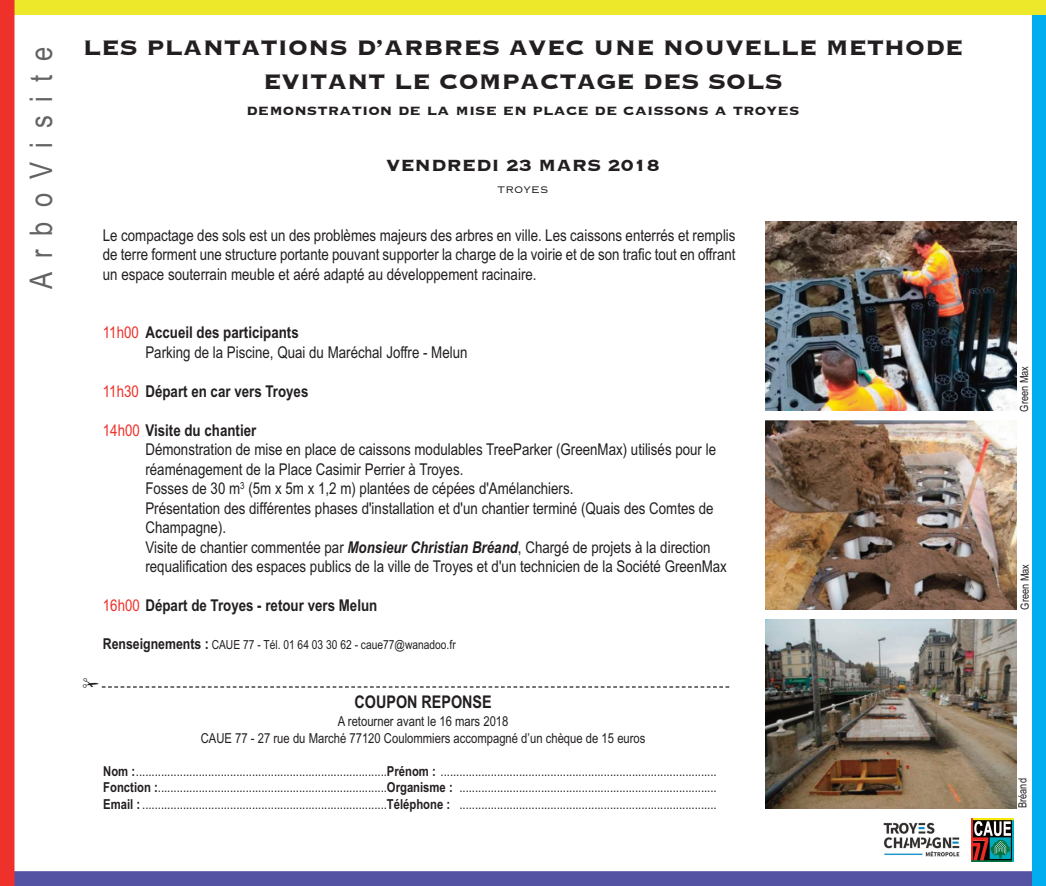
<style>
.page{position:relative;width:1046px;height:886px;background:#fff}
.page>*{position:absolute;margin:0;border:0;box-sizing:border-box;transform-origin:0 0}
.t1{font:31.25px "Arial Narrow";letter-spacing:.45em;color:#636366}
.t2{font:700 27.5px/33.5px "Copperplate";color:#231f20;text-align:center}
.t3{font:700 21.25px "Copperplate";color:#231f20}
.t4{font:700 18.75px "Copperplate";color:#231f20}
.t5{font:700 17.5px "Arial Narrow";color:#231f20}
.t6{font:16.25px/19.5px "Arial Narrow";color:#231f20}
.t7{font:700 16.25px "Arial Narrow";color:#231f20}
.t8{font:300 15px "Copperplate";color:#231f20}
.t9{font:13.75px/16.5px "Arial Narrow";color:#231f20;text-align:center}
.t10{font:12.5px "Arial Narrow";color:#231f20}
.t11{font:11.25px "Arial Narrow";color:#231f20}
.s1{color:#ee312b}
.s2{font-weight:700}
.s3{font-weight:400;color:#ee312b}
.s4{font-weight:700;font-style:italic}
.s5{font-weight:700;font-size:15px}
</style>
<div class="page">
<div style="left:0;top:871px;width:1045px;height:15px;background:#5452a2"></div>
<div style="left:1031px;top:1px;width:14px;height:885px;background:#00aeef"></div>
<div style="left:0;top:1px;width:1045px;height:14px;background:#ede92a"></div>
<div style="left:0;top:1px;width:14px;height:885px;background:#ee312b"></div>
<img style="left:971px;top:818px;width:42px;height:43px">
<img style="left:765px;top:421px;width:251px;height:188px">
<img style="left:765px;top:619px;width:251px;height:189px">
<img style="left:765px;top:221px;width:251px;height:189px">
<img style="left:883px;top:822px;width:77px;height:35px">
<svg style="left:101px;top:686px;width:628px;height:2px"></svg>
<h1 class="t1" style="left:18px;top:289px;width:244px;rotate:-90deg">ArboVisite</h1>
<h2 class="t2" style="left:83px;top:29px;width:882px">LES PLANTATIONS D’ARBRES AVEC UNE NOUVELLE METHODE<br>EVITANT LE COMPACTAGE DES SOLS</h2>
<p class="t4" style="left:246px;top:98px;width:554px">demonstration de la mise en place de caissons a troyes</p>
<h3 class="t3" style="left:386px;top:151px;width:275px">VENDREDI 23 MARS 2018</h3>
<p class="t8" style="left:497px;top:179px;width:52px">troyes</p>
<p class="t6" style="left:103px;top:224px;width:634px;text-align:justify">Le compactage des sols est un des problèmes majeurs des arbres en ville. Les caissons enterrés et remplis de terre forment une structure portante pouvant supporter la charge de la voirie et de son trafic tout en offrant un espace souterrain meuble et aéré adapté au développement racinaire.</p>
<p class="t6" style="left:145px;top:322px;width:323px;text-indent:-43px"><span class="s1">11h00</span> <span class="s2">Accueil des participants<br></span>Parking de la Piscine, Quai du Maréchal Joffre - Melun</p>
<p class="t7" style="left:103px;top:379px;width:207px"><span class="s3">11h30</span> Départ en car vers Troyes</p>
<p class="t6" style="left:145px;top:419px;width:583px;text-indent:-43px"><span class="s1">14h00</span> <span class="s2">Visite du chantier<br></span>Démonstration de mise en place de caissons modulables TreeParker (GreenMax) utilisés pour le réaménagement de la Place Casimir Perrier à Troyes.<br>Fosses de 30 m<sup>3</sup> (5m x 5m x 1,2 m) plantées de cépées d'Amélanchiers.<br>Présentation des différentes phases d'installation et d'un chantier terminé (Quais des Comtes de Champagne).<br>Visite de chantier commentée par <span class="s4">Monsieur Christian Bréand</span>, Chargé de projets à la direction requalification des espaces publics de la ville de Troyes et d'un technicien de la Société GreenMax</p>
<p class="t7" style="left:103px;top:593px;width:276px"><span class="s3">16h00</span> Départ de Troyes - retour vers Melun</p>
<p class="t10" style="left:103px;top:636px;width:354px"><span class="s5">Renseignements :</span> CAUE 77 - Tél. 01 64 03 30 62 - caue77@wanadoo.fr</p>
<p class="t5" style="left:354px;top:689px;width:139px">COUPON REPONSE</p>
<p class="t9" style="left:201px;top:713px;width:446px">A retourner avant le 16 mars 2018<br>CAUE 77 - 27 rue du Marché 77120 Coulommiers accompagné d’un chèque de 15 euros</p>
<p class="t9" style="left:103px;top:762px;width:614px;text-align:justify"><span class="s2">Nom :</span>................................................................................<span class="s2">Prénom :</span> ........................................................................................<br><span class="s2">Fonction :</span>.........................................................................<span class="s2">Organisme :</span> ..................................................................................<br><span class="s2">Email :</span> ..............................................................................<span class="s2">Téléphone :</span> ..................................................................................</p>
<p class="t11" style="left:1015px;top:411px;width:47px;rotate:-90deg">Green Max</p>
<p class="t11" style="left:1016px;top:610px;width:47px;rotate:-90deg">Green Max</p>
<p class="t11" style="left:1014px;top:808px;width:31px;rotate:-90deg">Bréand</p>
</div>
